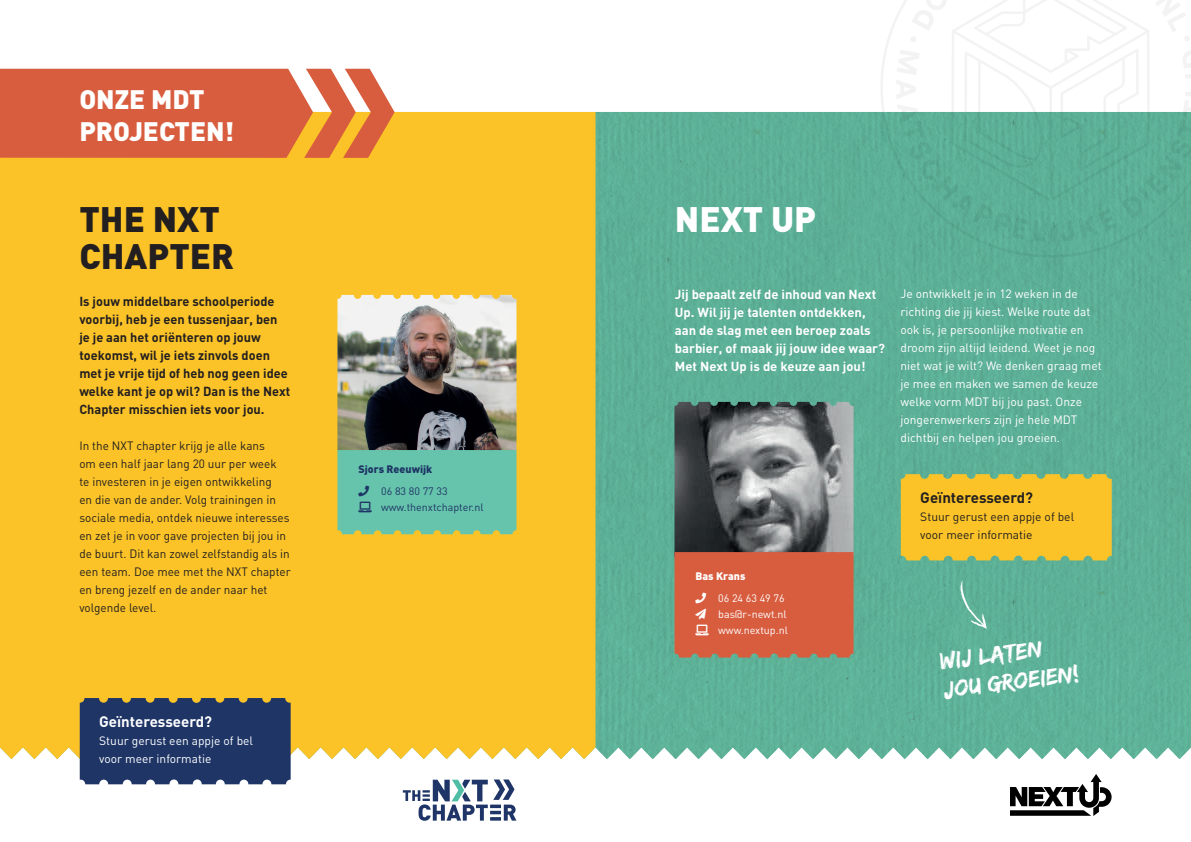
<style>
.page{position:relative;width:1191px;height:842px;background:#fff}
.page>*{position:absolute;margin:0;border:0;box-sizing:border-box;transform-origin:0 0}
.t1{font:900 35px/37px "DIN";color:#231f20}
.t2{font:900 35px "DIN";color:#fff}
.t3{font:900 26.4px/31.7px "DIN";color:#fff}
.t4{font:24px/28.8px "Edo SZ";color:#fff}
.t5{font:700 15px "DIN";color:#fff}
.t6{font:700 15px "DIN";color:#231f20}
.t7{font:700 13px/18px "DIN";color:#231f20}
.t8{font:700 13px/18px "DIN";color:#fff}
.t9{font:12px/18px "DIN";color:#231f20}
.t10{font:12px/18px "DIN";color:#fff}
.t11{font:10.7px/16.1px "DIN";color:#fff;text-align:right}
.t12{font:10.7px/16.1px "DIN";color:#1e3566}
.t13{font:900 10.7px "DIN";color:#1e3566}
.t14{font:900 10.7px "DIN";color:#fff}
</style>
<div class="page">
<div style="left:595px;top:112px;width:596px;height:647px;background:#5db097"></div>
<div style="left:0;top:112px;width:595px;height:647px;background:#fbc327"></div>
<svg style="left:403px;top:779px;width:113px;height:42px"></svg>
<svg style="left:0;top:69px;width:394px;height:89px;background:#dc6c47"></svg>
<div style="left:80px;top:698px;width:211px;height:86px;background:#1e3566"></div>
<div style="left:900px;top:474px;width:211px;height:86px;background:#fbc327"></div>
<svg style="left:1010px;top:774px;width:101px;height:42px"></svg>
<img style="left:674px;top:402px;width:179px;height:150px">
<img style="left:337px;top:295px;width:179px;height:155px">
<svg style="left:960px;top:580px;width:26px;height:49px"></svg>
<svg style="left:880px;top:18px;width:311px;height:240px;fill:#5cb097"></svg>
<svg style="left:896px;top:0;width:295px;height:242px"></svg>
<div style="left:674px;top:552px;width:179px;height:105px;background:#d85d3f"></div>
<div style="left:337px;top:450px;width:179px;height:84px;background:#66c4ac"></div>
<h2 class="t3" style="left:79px;top:83px;width:156px">ONZE MDT<br>PROJECTEN!</h2>
<h1 class="t1" style="left:79px;top:199px;width:156px">THE NXT<br>CHAPTER</h1>
<p class="t7" style="left:79px;top:291px;width:212px">Is jouw middelbare schoolperiode voorbij, heb je een tussenjaar, ben je je aan het oriënteren op jouw toekomst, wil je iets zinvols doen met je vrije tijd of heb nog geen idee welke kant je op wil? Dan is the Next Chapter misschien iets voor jou.</p>
<p class="t9" style="left:79px;top:436px;width:213px">In the NXT chapter krijg je alle kans<br>om een half jaar lang 20 uur per week<br>te investeren in je eigen ontwikkeling<br>en die van de ander. Volg trainingen in sociale media, ontdek nieuwe interesses en zet je in voor gave projecten bij jou in de buurt. Dit kan zowel zelfstandig als in een team. Doe mee met the NXT chapter en breng jezelf en de ander naar het volgende level.</p>
<p class="t5" style="left:99px;top:712px;width:114px">Geïnteresseerd?</p>
<p class="t10" style="left:99px;top:731px;width:155px">Stuur gerust een appje of bel voor meer informatie</p>
<p class="t13" style="left:358px;top:462px;width:75px">Sjors Reeuwijk</p>
<p class="t12" style="left:381px;top:483px;width:104px;text-indent:-23px">★ 06 83 80 77 33 www.thenxtchapter.nl</p>
<h1 class="t2" style="left:675px;top:196px;width:143px">NEXT UP</h1>
<p class="t8" style="left:675px;top:285px;width:212px">Jij bepaalt zelf de inhoud van Next<br>Up. Wil jij je talenten ontdekken, aan de slag met een beroep zoals barbier, of maak jij jouw idee waar?<br>Met Next Up is de keuze aan jou!</p>
<p class="t10" style="left:900px;top:284px;width:203px">Je ontwikkelt je in 12 weken in de richting die jij kiest. Welke route dat ook is, je persoonlijke motivatie en droom zijn altijd leidend. Weet je nog niet wat je wilt? We denken graag met je mee en maken we samen de keuze welke vorm MDT bij jou past. Onze jongerenwerkers zijn je hele MDT dichtbij en helpen jou groeien.</p>
<p class="t14" style="left:695px;top:569px;width:51px">Bas Krans</p>
<p class="t11" style="left:695px;top:590px;width:91px">★ 06 24 63 49 76</p>
<p class="t11" style="left:695px;top:606px;width:94px">➢ bas@r-newt.nl www.nextup.nl</p>
<p class="t6" style="left:920px;top:488px;width:114px">Geïnteresseerd?</p>
<p class="t9" style="left:920px;top:507px;width:155px">Stuur gerust een appje of bel voor meer informatie</p>
<h3 class="t4" style="left:938px;top:646px;width:138px;rotate:-7deg">Wij laten jou groeien!</h3>
</div>
